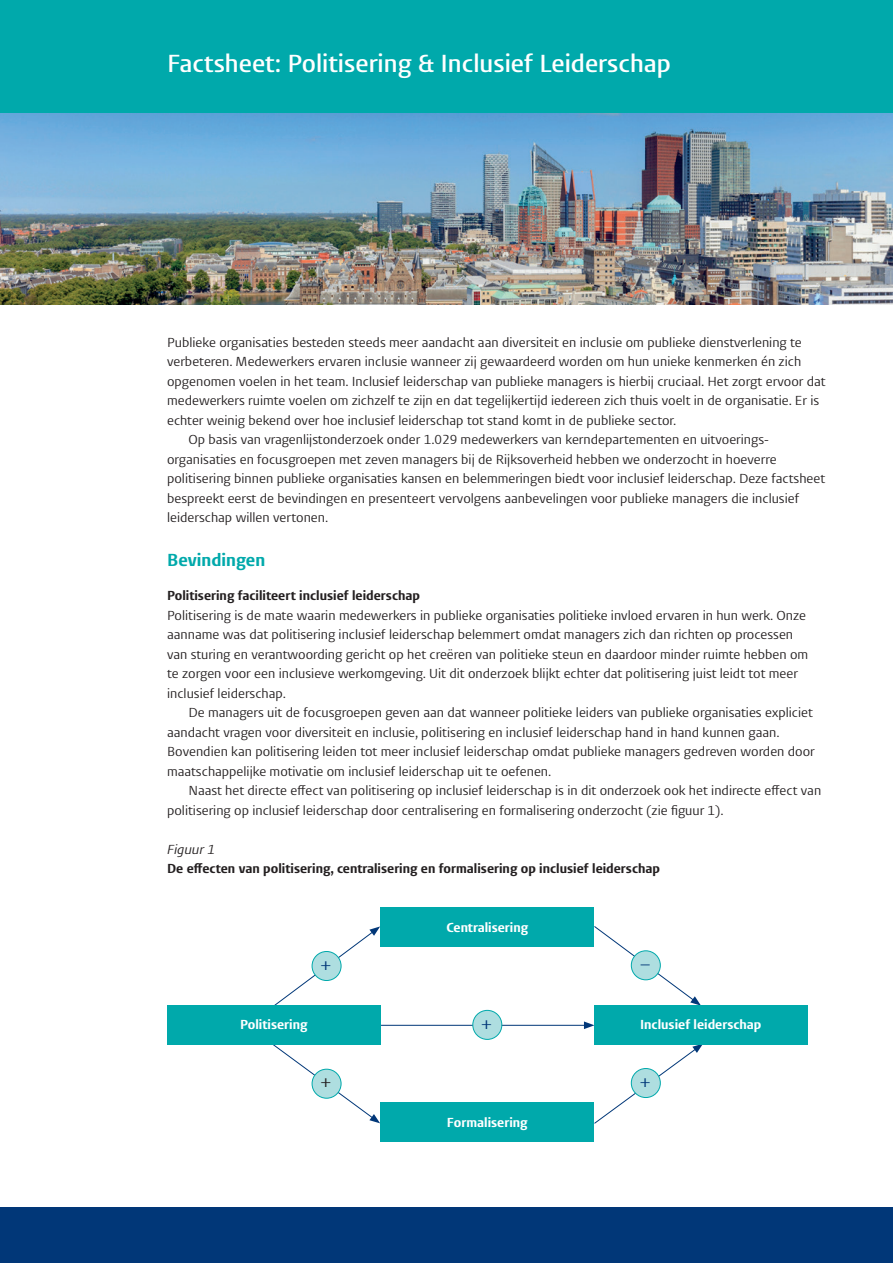
<style>
.page{position:relative;width:893px;height:1263px;background:#fff}
.page>*{position:absolute;margin:0;border:0;box-sizing:border-box;transform-origin:0 0}
.t1{font:600 25.5px "Vestula";color:#fff}
.t2{font:300 18px "Vestula";color:#00a9ab}
.t3{font:18px "Times";color:#013778}
.t4{font:18px "Times";color:#231f20}
.t5{font:13.5px/19.5px "Vestula";color:#231f20}
.t6{font:300 13.5px "Vestula";color:#231f20}
.t7{font:300 13.5px "Vestula";color:#fff}
.t8{font:italic 13.5px "Vestula";color:#231f20}
</style>
<div class="page">
<img style="left:0;top:112px;width:893px;height:193px">
<div style="left:0;top:0;width:893px;height:112px;background:#00a9ab"></div>
<div style="left:0;top:1208px;width:893px;height:55px;background:#013778"></div>
<div style="left:381px;top:908px;width:213px;height:39px;background:#00a9ab"></div>
<div style="left:381px;top:1103px;width:213px;height:39px;background:#00a9ab"></div>
<hr style="left:381px;top:1025px;width:205px;height:1px;background:#013778">
<svg style="left:584px;top:1021px;width:10px;height:8px"></svg>
<svg style="left:274px;top:926px;width:106px;height:79px"></svg>
<svg style="left:270px;top:1044px;width:110px;height:79px"></svg>
<svg style="left:594px;top:926px;width:107px;height:79px"></svg>
<svg style="left:593px;top:1044px;width:110px;height:80px"></svg>
<div style="left:167px;top:1005px;width:214px;height:39px;background:#00a9ab"></div>
<div style="left:594px;top:1005px;width:213px;height:39px;background:#00a9ab"></div>
<div style="left:473px;top:1010px;width:29px;height:29px;background:#aedee0;border-radius:50%"></div>
<div style="left:472px;top:1010px;width:30px;height:30px;border:1px solid #00a9ab;border-radius:50%"></div>
<div style="left:312px;top:951px;width:29px;height:29px;background:#aedee0;border-radius:50%"></div>
<div style="left:312px;top:951px;width:29px;height:30px;border:1px solid #00a9ab;border-radius:50%"></div>
<div style="left:631px;top:951px;width:29px;height:29px;background:#aedee0;border-radius:50%"></div>
<div style="left:631px;top:950px;width:30px;height:30px;border:1px solid #00a9ab;border-radius:50%"></div>
<div style="left:312px;top:1069px;width:29px;height:29px;background:#aedee0;border-radius:50%"></div>
<div style="left:312px;top:1069px;width:29px;height:29px;border:1px solid #00a9ab;border-radius:50%"></div>
<div style="left:631px;top:1068px;width:29px;height:29px;background:#aedee0;border-radius:50%"></div>
<div style="left:631px;top:1068px;width:30px;height:30px;border:1px solid #00a9ab;border-radius:50%"></div>
<h1 class="t1" style="left:167px;top:48px;width:505px">Factsheet: Politisering &amp; Inclusief Leiderschap</h1>
<p class="t5" style="left:167px;top:332px;width:636px">Publieke organisaties besteden steeds meer aandacht aan diversiteit en inclusie om publieke dienstverlening te</p>
<p class="t5" style="left:167px;top:352px;width:636px">verbeteren. Medewerkers ervaren inclusie wanneer zij gewaardeerd worden om hun unieke kenmerken én zich</p>
<p class="t5" style="left:167px;top:371px;width:660px">opgenomen voelen in het team. Inclusief leiderschap van publieke managers is hierbij cruciaal. Het zorgt ervoor dat</p>
<p class="t5" style="left:167px;top:391px;width:654px">medewerkers ruimte voelen om zichzelf te zijn en dat tegelijkertijd iedereen zich thuis voelt in de organisatie. Er is</p>
<p class="t5" style="left:167px;top:410px;width:511px">echter weinig bekend over hoe inclusief leiderschap tot stand komt in de publieke sector.</p>
<p class="t5" style="left:188px;top:430px;width:582px">Op basis van vragenlijstonderzoek onder 1.029 medewerkers van kerndepartementen en uitvoerings-</p>
<p class="t5" style="left:167px;top:449px;width:611px">organisaties en focusgroepen met zeven managers bij de Rijksoverheid hebben we onderzocht in hoeverre</p>
<p class="t5" style="left:167px;top:469px;width:660px">politisering binnen publieke organisaties kansen en belemmeringen biedt voor inclusief leiderschap. Deze factsheet</p>
<p class="t5" style="left:167px;top:488px;width:634px">bespreekt eerst de bevindingen en presenteert vervolgens aanbevelingen voor publieke managers die inclusief</p>
<p class="t5" style="left:167px;top:508px;width:163px">leiderschap willen vertonen.</p>
<h2 class="t2" style="left:167px;top:548px;width:100px">Bevindingen</h2>
<p class="t6" style="left:167px;top:587px;width:254px">Politisering faciliteert inclusief leiderschap</p>
<p class="t5" style="left:167px;top:605px;width:643px">Politisering is de mate waarin medewerkers in publieke organisaties politieke invloed ervaren in hun werk. Onze aanname was dat politisering inclusief leiderschap belemmert omdat managers zich dan richten op processen van sturing en verantwoording gericht op het creëren van politieke steun en daardoor minder ruimte hebben om te zorgen voor een inclusieve werkomgeving. Uit dit onderzoek blijkt echter dat politisering juist leidt tot meer inclusief leiderschap.</p>
<p class="t5" style="left:167px;top:703px;width:649px;text-indent:21px">De managers uit de focusgroepen geven aan dat wanneer politieke leiders van publieke organisaties expliciet aandacht vragen voor diversiteit en inclusie, politisering en inclusief leiderschap hand in hand kunnen gaan.<br>Bovendien kan politisering leiden tot meer inclusief leiderschap omdat publieke managers gedreven worden door maatschappelijke motivatie om inclusief leiderschap uit te oefenen.</p>
<p class="t5" style="left:167px;top:781px;width:656px;text-indent:21px">Naast het directe effect van politisering op inclusief leiderschap is in dit onderzoek ook het indirecte effect van politisering op inclusief leiderschap door centralisering en formalisering onderzocht (zie figuur 1).</p>
<p class="t8" style="left:167px;top:841px;width:49px">Figuur 1</p>
<p class="t6" style="left:167px;top:860px;width:494px">De effecten van politisering, centralisering en formalisering op inclusief leiderschap</p>
<p class="t7" style="left:446px;top:919px;width:83px">Centralisering</p>
<h2 class="t3" style="left:321px;top:947px;width:12px">+</h2>
<h2 class="t3" style="left:641px;top:946px;width:10px">–</h2>
<p class="t7" style="left:240px;top:1016px;width:69px">Politisering</p>
<h2 class="t3" style="left:482px;top:1006px;width:12px">+</h2>
<p class="t7" style="left:640px;top:1016px;width:123px">Inclusief leiderschap</p>
<h2 class="t4" style="left:321px;top:1064px;width:12px">+</h2>
<h2 class="t3" style="left:640px;top:1064px;width:12px">+</h2>
<p class="t7" style="left:447px;top:1114px;width:82px">Formalisering</p>
</div>
